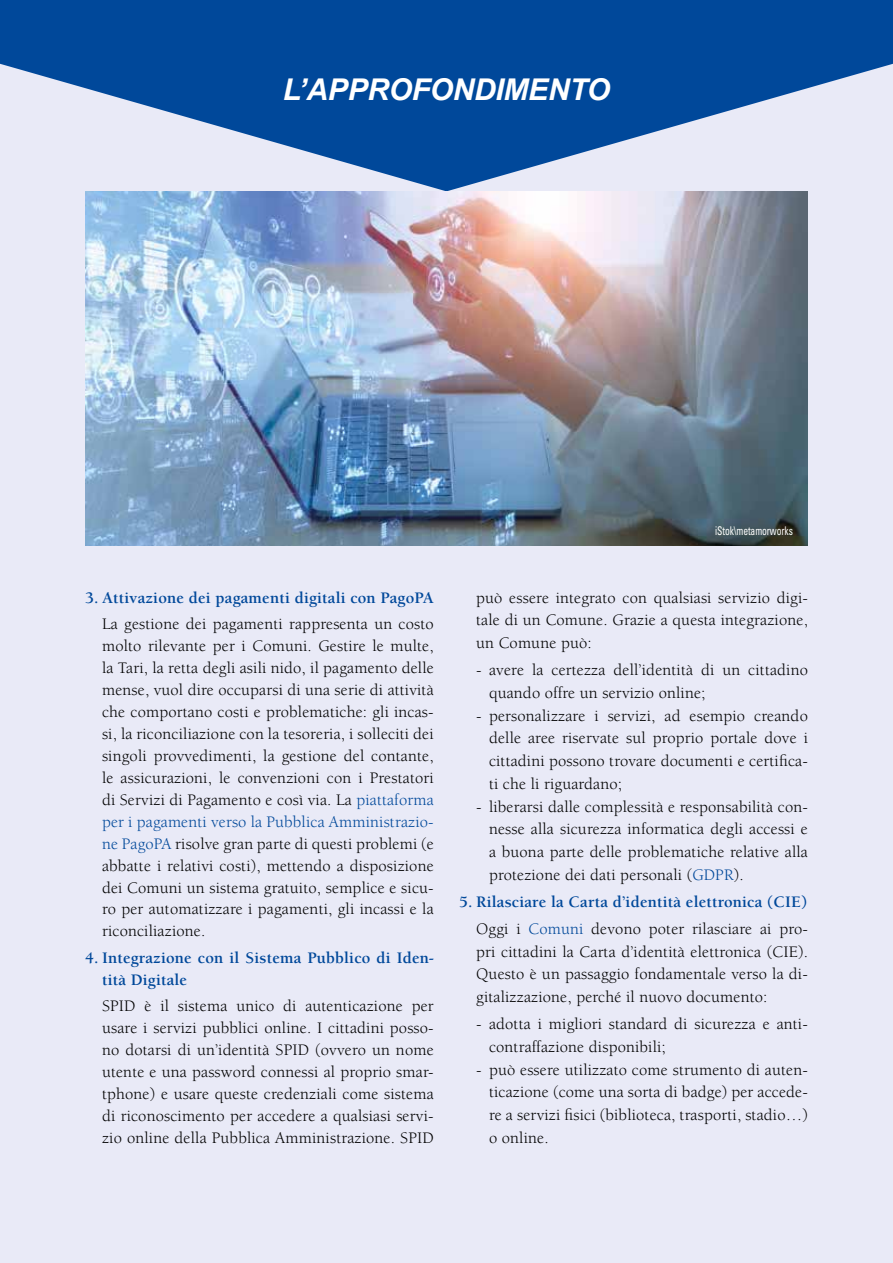
<style>
.page{position:relative;width:893px;height:1263px;background:#e9eaf7}
.page>*{position:absolute;margin:0;border:0;box-sizing:border-box;transform-origin:0 0}
.t1{font:italic 700 30px "Arial";letter-spacing:-.01em;color:#fff}
.t2{font:16.5px/21.9px "Berkeley Std";letter-spacing:.01em;color:#000;text-align:justify}
.t3{font:700 16.5px/21.9px "Berkeley Std";letter-spacing:.01em;color:#00489a}
.t4{font:condensed 12px "Univers LT Std";letter-spacing:-.01em;color:#fff;scale:.8 1}
.s1{color:#00489a}
.s2{font-weight:400;color:#000}
.s3{font-weight:400}
</style>
<div class="page">
<svg style="left:0;top:0;width:893px;height:191px;fill:#00489a"></svg>
<img style="left:85px;top:191px;width:723px;height:354px">
<h1 class="t1" style="left:283px;top:70px;width:329px">L’APPROFONDIMENTO</h1>
<p class="t4" style="left:715px;top:523px;width:99px">iStok\metamorworks</p>
<p class="t3" style="left:85px;top:587px;width:350px">3. Attivazione dei pagamenti digitali con PagoPA</p>
<p class="t2" style="left:102px;top:613px;width:333px">La gestione dei pagamenti rappresenta un costo molto rilevante per i Comuni. Gestire le multe, la Tari, la retta degli asili nido, il pagamento delle mense, vuol dire occuparsi di una serie di attività che comportano costi e problematiche: gli incas&shy;si, la riconciliazione con la tesoreria, i solleciti dei singoli provvedimenti, la gestione del contante, le assicurazioni, le convenzioni con i Prestatori di Servizi di Pagamento e così via. La <span class="s1">piattaforma per i pagamenti verso la Pubblica Amministrazio&shy;ne PagoPA</span> risolve gran parte di questi problemi (e abbatte i relativi costi), mettendo a disposizione dei Comuni un sistema gratuito, semplice e sicu&shy;ro per automatizzare i pagamenti, gli incassi e la riconciliazione.</p>
<p class="t3" style="left:102px;top:947px;width:333px;text-indent:-17px">4. Integrazione con il Sistema Pubblico di Iden&shy;tità Digitale</p>
<p class="t2" style="left:102px;top:995px;width:333px">SPID è il sistema unico di autenticazione per usare i servizi pubblici online. I cittadini posso&shy;no dotarsi di un’identità SPID (ovvero un nome utente e una password connessi al proprio smar&shy;tphone) e usare queste credenziali come sistema di riconoscimento per accedere a qualsiasi servi&shy;zio online della Pubblica Amministrazione. SPID</p>
<p class="t2" style="left:476px;top:586px;width:333px;line-height:22.8px">può essere integrato con qualsiasi servizio digi&shy;tale di un Comune. Grazie a questa integrazione, un Comune può:</p>
<p class="t2" style="left:489px;top:659px;width:320px;line-height:22.8px;text-indent:-13px">- avere la certezza dell’identità di un cittadino quando offre un servizio online;</p>
<p class="t2" style="left:489px;top:704px;width:320px;line-height:22.8px;text-indent:-13px">- personalizzare i servizi, ad esempio creando delle aree riservate sul proprio portale dove i cittadini possono trovare documenti e certifica&shy;ti che li riguardano;</p>
<p class="t2" style="left:489px;top:795px;width:320px;line-height:22.8px;text-indent:-13px">- liberarsi dalle complessità e responsabilità con&shy;nesse alla sicurezza informatica degli accessi e a buona parte delle problematiche relative alla protezione dei dati personali (<span class="s1">GDPR</span>).</p>
<p class="t3" style="left:459px;top:888px;width:350px;line-height:27px;text-align:right">5. Rilasciare la Carta d’identità elettronica (CIE)<br><span class="s2">Oggi i</span> <span class="s3">Comuni</span> <span class="s2">devono poter rilasciare ai pro-</span></p>
<p class="t2" style="left:476px;top:940px;width:333px;line-height:22.8px">pri cittadini la Carta d’identità elettronica (CIE).<br>Questo è un passaggio fondamentale verso la di&shy;gitalizzazione, perché il nuovo documento:</p>
<p class="t2" style="left:489px;top:1013px;width:320px;line-height:22.8px;text-indent:-13px">- adotta i migliori standard di sicurezza e anti&shy;contraffazione disponibili;</p>
<p class="t2" style="left:489px;top:1058px;width:320px;line-height:22.8px;text-indent:-13px">- può essere utilizzato come strumento di auten&shy;ticazione (come una sorta di badge) per accede&shy;re a servizi fisici (biblioteca, trasporti, stadio…) o online.</p>
</div>
